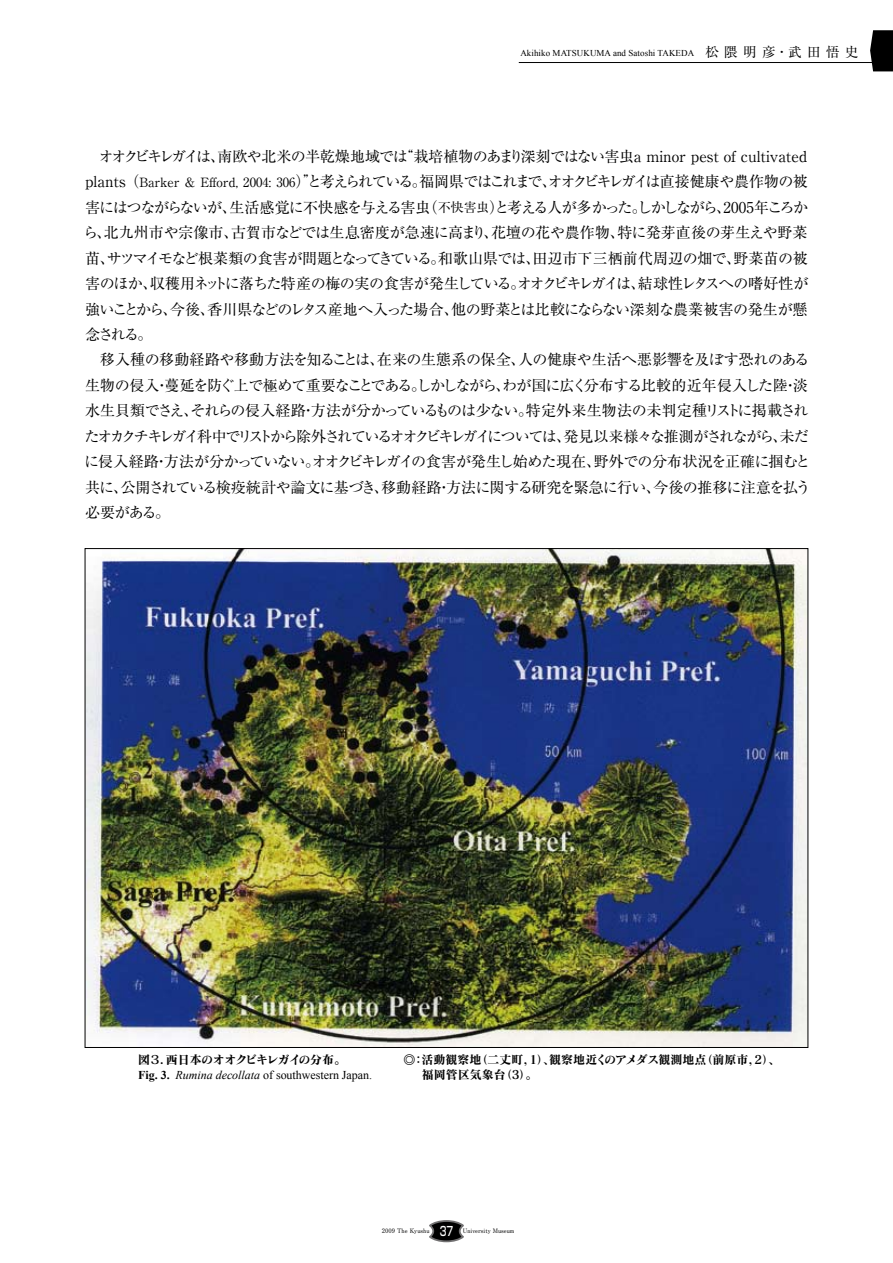
<style>
.page{position:relative;width:893px;height:1263px;background:#fff}
.page>*{position:absolute;margin:0;border:0;box-sizing:border-box;transform-origin:0 0}
.t1{font:15px/25.3px "Ryumin Pro";letter-spacing:-.035em;color:#000}
.t2{font:15px/25.5px "Ryumin Pro";letter-spacing:-.13em;color:#000}
.t3{font:15px "Ryumin Pro";letter-spacing:-.005em;color:#000}
.t4{font:15px "Ryumin Pro";letter-spacing:-.09em;color:#000}
.t5{font:15px "Ryumin Pro";letter-spacing:-.07em;color:#000}
.t6{font:15px "Ryumin Pro";letter-spacing:-.095em;color:#000}
.t7{font:15px "Ryumin Pro";letter-spacing:.015em;color:#000}
.t8{font:15px "Ryumin Pro";letter-spacing:-.06em;color:#000}
.t9{font:15px "Ryumin Pro";letter-spacing:-.055em;color:#000}
.t10{font:15px "Ryumin Pro";letter-spacing:-.1em;color:#000}
.t11{font:15px "Ryumin Pro";letter-spacing:.005em;color:#000}
.t12{font:15px "Ryumin Pro";letter-spacing:-.14em;color:#000}
.t13{font:13.5px "Ryumin Pro";letter-spacing:.4em;color:#000}
.t14{font:12.75px "Ryumin Pro";color:#000}
.t15{font:500 12.75px "Shin Go Pro";color:#fff;scale:.7 1}
.t16{font:12px "Matisse Pro B";color:#000}
.t17{font:12px "Times New Roman";letter-spacing:-.005em;color:#000}
.t18{font:12px "Matisse Pro B";letter-spacing:-.05em;color:#000}
.t19{font:12px "Matisse Pro B";letter-spacing:-.04em;color:#000}
.t20{font:700 12px "Times New Roman";color:#000}
.t21{font:9px "Times New Roman";letter-spacing:.005em;color:#000}
.t22{font:700 6.15px "Futo Min A101 Pro";letter-spacing:-.005em;color:#000}
.s1{font-style:italic}
</style>
<div class="page">
<svg style="left:429px;top:1220px;width:35px;height:23px"></svg>
<svg style="left:870px;top:30px;width:23px;height:41px"></svg>
<hr style="left:519px;top:62px;width:356px;height:1px;background:#000">
<img style="left:87px;top:550px;width:719px;height:496px">
<p class="t21" style="left:520px;top:47px;width:175px">Akihiko MATSUKUMA and Satoshi TAKEDA</p>
<p class="t13" style="left:705px;top:41px;width:155px">松隈明彦・武田悟史</p>
<p class="t1" style="left:99px;top:143px;width:311px">オオクビキレガイは南欧や北米の半乾燥地域では</p>
<p class="t3" style="left:398px;top:145px;width:410px">“栽培植物のあまり深刻ではない害虫a minor pest of cultivated</p>
<p class="t1" style="left:210px;top:143px;width:16px">、</p>
<p class="t1" style="left:85px;top:168px;width:56px">plants（</p>
<p class="t1" style="left:295px;top:168px;width:24px">）”</p>
<p class="t4" style="left:307px;top:170px;width:502px">と考えられている福岡県ではこれまでオオクビキレガイは直接健康や農作物の被</p>
<p class="t14" style="left:139px;top:172px;width:158px">Barker &amp; Efford, 2004: 306</p>
<p class="t1" style="left:412px;top:168px;width:16px">。</p>
<p class="t1" style="left:542px;top:168px;width:16px">、</p>
<p class="t1" style="left:423px;top:194px;width:16px">（</p>
<p class="t1" style="left:489px;top:194px;width:16px">）</p>
<p class="t6" style="left:494px;top:195px;width:315px">と考える人が多かったしかしながら 2005年ころか</p>
<p class="t9" style="left:229px;top:195px;width:203px">生活感覚に不快感を与える害虫</p>
<p class="t10" style="left:85px;top:195px;width:153px">害にはつながらないが、</p>
<p class="t14" style="left:438px;top:197px;width:53px">不快害虫</p>
<p class="t1" style="left:632px;top:194px;width:16px">。</p>
<p class="t1" style="left:716px;top:194px;width:16px">、</p>
<p class="t1" style="left:231px;top:219px;width:395px">古賀市などでは生息密度が急速に高まり花壇の花や農作物、</p>
<p class="t1" style="left:617px;top:219px;width:192px">特に発芽直後の芽生えや野菜</p>
<p class="t11" style="left:83px;top:221px;width:157px">ら北九州市や宗像市、</p>
<p class="t1" style="left:107px;top:219px;width:702px;text-indent:-11px">、<br>サツマイモなど根菜類の食害が問題となってきている和歌山県では田辺市下三栖前代周辺の畑で野菜苗の被</p>
<p class="t1" style="left:484px;top:219px;width:16px">、</p>
<p class="t1" style="left:85px;top:244px;width:31px">苗、</p>
<p class="t1" style="left:430px;top:244px;width:16px">。</p>
<p class="t1" style="left:525px;top:244px;width:16px">、</p>
<p class="t1" style="left:726px;top:244px;width:16px">、</p>
<p class="t5" style="left:150px;top:272px;width:497px">収穫用ネットに落ちた特産の梅の実の食害が発生しているオオクビキレガイは、</p>
<p class="t1" style="left:85px;top:270px;width:74px">害のほか、</p>
<p class="t1" style="left:638px;top:270px;width:172px">結球性レタスへの嗜好性が</p>
<p class="t1" style="left:510px;top:270px;width:16px">。</p>
<p class="t8" style="left:207px;top:297px;width:253px">香川県などのレタス産地へ入った場合、</p>
<p class="t12" style="left:85px;top:297px;width:131px">強いことから今後、</p>
<p class="t1" style="left:451px;top:295px;width:358px">他の野菜とは比較にならない深刻な農業被害の発生が懸</p>
<p class="t1" style="left:162px;top:295px;width:16px">、</p>
<p class="t1" style="left:85px;top:321px;width:69px">念される。</p>
<p class="t1" style="left:100px;top:346px;width:427px">移入種の移動経路や移動方法を知ることは在来の生態系の保全、</p>
<p class="t1" style="left:518px;top:346px;width:293px">人の健康や生活へ悪影響を及ぼす恐れのある</p>
<p class="t1" style="left:85px;top:346px;width:724px;text-indent:284px">、<br>生物の侵入蔓延を防ぐ上で極めて重要なことであるしかしながらわが国に広く分布する比較的近年侵入した陸淡</p>
<p class="t1" style="left:155px;top:372px;width:16px">・</p>
<p class="t1" style="left:783px;top:372px;width:16px">・</p>
<p class="t1" style="left:411px;top:372px;width:16px">。</p>
<p class="t1" style="left:495px;top:372px;width:16px">、</p>
<p class="t7" style="left:526px;top:399px;width:284px">特定外来生物法の未判定種リストに掲載され</p>
<p class="t1" style="left:85px;top:397px;width:449px">水生貝類でさえそれらの侵入経路方法が分かっているものは少ない。</p>
<p class="t1" style="left:301px;top:397px;width:16px">・</p>
<p class="t2" style="left:84px;top:397px;width:726px;text-indent:99px">、<br>たオカクチキレガイ科中でリストから除外されているオオクビキレガイについては発見以来様々な推測がされながら未だ</p>
<p class="t1" style="left:556px;top:422px;width:16px">、</p>
<p class="t1" style="left:772px;top:422px;width:16px">、</p>
<p class="t1" style="left:594px;top:448px;width:218px">野外での分布状況を正確に掴むと</p>
<p class="t1" style="left:84px;top:448px;width:519px">に侵入経路方法が分かっていないオオクビキレガイの食害が発生し始めた現在、</p>
<p class="t1" style="left:85px;top:448px;width:727px;text-indent:69px">・<br>共に公開されている検疫統計や論文に基づき移動経路方法に関する研究を緊急に行い今後の推移に注意を払う</p>
<p class="t1" style="left:305px;top:448px;width:16px">。</p>
<p class="t1" style="left:436px;top:473px;width:16px">・</p>
<p class="t1" style="left:85px;top:473px;width:87px;text-indent:28px">、<br>必要がある。</p>
<p class="t1" style="left:374px;top:473px;width:16px">、</p>
<p class="t1" style="left:646px;top:473px;width:16px">、</p>
<p class="t18" style="left:166px;top:1052px;width:182px">西日本のオオクビキレガイの分布。</p>
<p class="t16" style="left:138px;top:1052px;width:35px">図３．</p>
<p class="t16" style="left:403px;top:1052px;width:13px">◎</p>
<p class="t19" style="left:549px;top:1052px;width:159px">観察地近くのアメダス観測地点</p>
<p class="t16" style="left:421px;top:1052px;width:61px">活動観察地</p>
<p class="t16" style="left:700px;top:1052px;width:81px">（前原市，2 、(</p>
<p class="t16" style="left:475px;top:1052px;width:81px">（二丈町，1）、</p>
<p class="t16" style="left:412px;top:1052px;width:13px">：</p>
<p class="t17" style="left:176px;top:1067px;width:198px"><span class="s1">Rumina decollata</span> of southwestern Japan.</p>
<p class="t20" style="left:138px;top:1066px;width:33px">Fig. 3.</p>
<p class="t16" style="left:422px;top:1067px;width:85px">福岡管区気象台</p>
<p class="t16" style="left:500px;top:1067px;width:39px">) 3 。(</p>
<p class="t22" style="left:382px;top:1226px;width:49px">2009 The Kyushu</p>
<p class="t15" style="left:440px;top:1220px;width:21px">37</p>
<p class="t22" style="left:463px;top:1226px;width:53px">University Museum</p>
</div>
